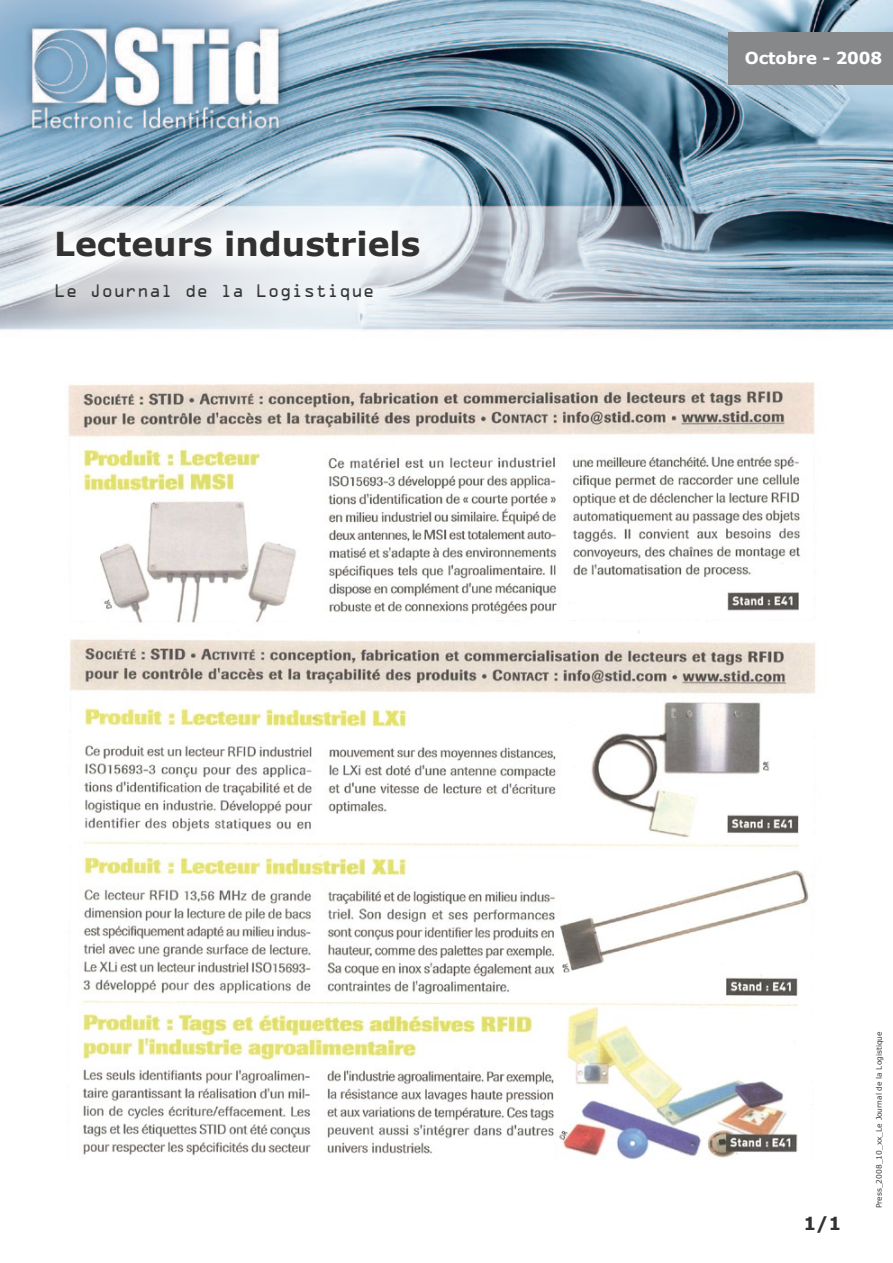
<style>
.page{position:relative;width:893px;height:1263px;background:#fff}
.page>*{position:absolute;margin:0;border:0;box-sizing:border-box;transform-origin:0 0}
.t1{font:700 33px "Verdana";color:#323232}
.t2{font:700 18px "Verdana";color:#323232}
.t3{font:16.5px "OCRA Std";color:#323232}
.t4{font:700 16.5px "Verdana";letter-spacing:-.01em;color:#fff}
.t5{font:7.5px "Verdana";color:#393b3e}
</style>
<div class="page">
<img style="left:0;top:0;width:893px;height:331px">
<div style="left:13px;top:241px;width:396px;height:94px;background:#fff;opacity:.75"></div>
<svg style="left:14px;top:188px;width:442px;height:105px"></svg>
<img style="left:68px;top:382px;width:748px;height:778px">
<div style="left:729px;top:32px;width:164px;height:52px;background:#87888a"></div>
<h1 class="t1" style="left:54px;top:221px;width:368px">Lecteurs industriels</h1>
<h3 class="t3" style="left:54px;top:283px;width:322px">Le Journal de la Logistique</h3>
<h3 class="t4" style="left:745px;top:47px;width:139px">Octobre - 2008</h3>
<h2 class="t2" style="left:803px;top:1211px;width:39px">1/1</h2>
<p class="t5" style="left:874px;top:1208px;width:178px;rotate:-90deg">Press_2008_10_xx_Le Journal de la Logistique</p>
</div>
